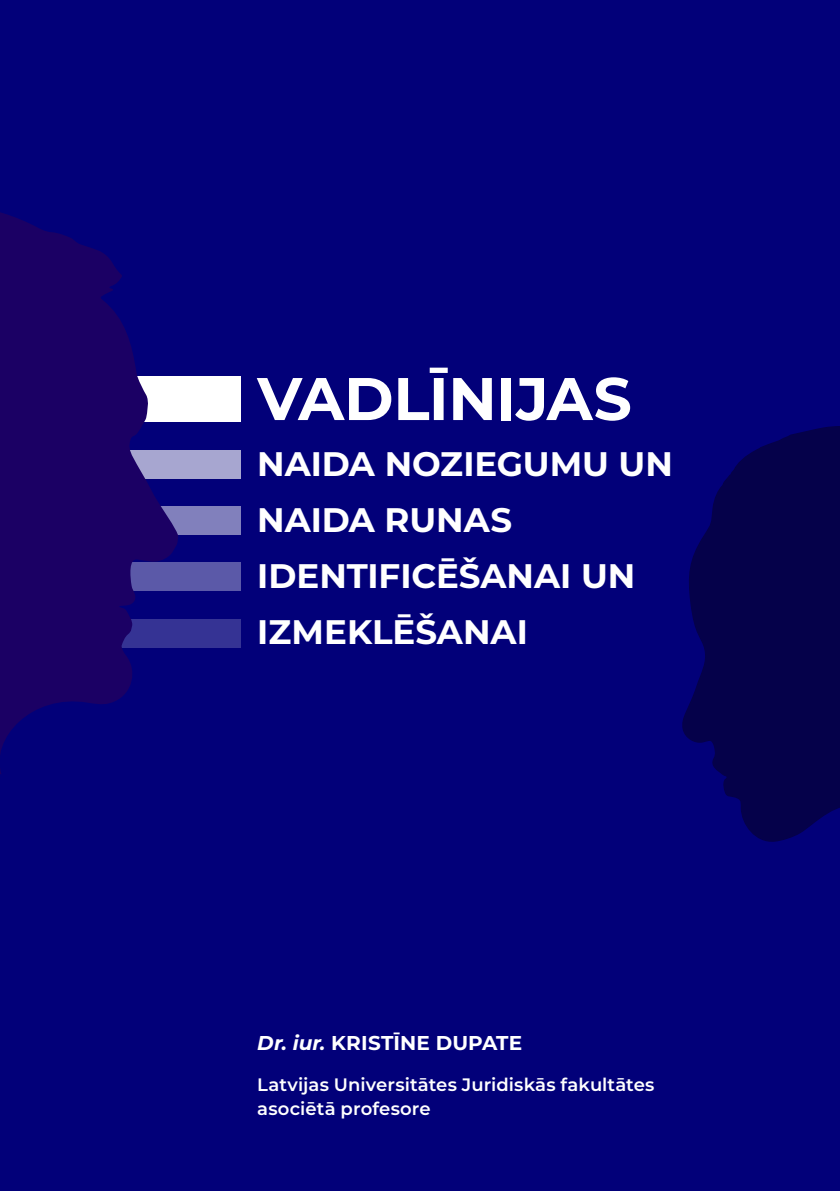
<style>
.page{position:relative;width:840px;height:1191px;background:#fff}
.page>*{position:absolute;margin:0;border:0;box-sizing:border-box;transform-origin:0 0}
.t1{font:700 60px "Montserrat";letter-spacing:-.005em;color:#fff}
.t2{font:700 34px/56px "Montserrat";color:#fff}
.t3{font:700 20px "Montserrat";letter-spacing:.01em;color:#fff}
.t4{font:600 18px/24px "Montserrat";letter-spacing:.005em;color:#fff}
.s1{font-style:italic}
</style>
<div class="page">
<div style="left:0;top:0;width:839px;height:1191px;background:#020079"></div>
<div style="left:20px;top:377px;width:220px;height:45px;background:#fff"></div>
<div style="left:20px;top:450px;width:220px;height:28px;background:#a7a6d0"></div>
<div style="left:20px;top:506px;width:220px;height:29px;background:#8180bc"></div>
<div style="left:20px;top:563px;width:220px;height:28px;background:#5b59a8"></div>
<div style="left:20px;top:619px;width:220px;height:28px;background:#353394"></div>
<svg style="left:682px;top:426px;width:157px;height:416px;fill:#05014a"></svg>
<svg style="left:0;top:212px;width:179px;height:562px;fill:#1b0064"></svg>
<h1 class="t1" style="left:257px;top:355px;width:376px">VADLĪNIJAS</h1>
<h2 class="t2" style="left:257px;top:434px;width:417px">NAIDA NOZIEGUMU UN<br>NAIDA RUNAS<br>IDENTIFICĒŠANAI UN<br>IZMEKLĒŠANAI</h2>
<p class="t3" style="left:257px;top:1028px;width:266px"><span class="s1">Dr. iur.</span> KRISTĪNE DUPATE</p>
<p class="t4" style="left:257px;top:1072px;width:398px">Latvijas Universitātes Juridiskās fakultātes asociētā profesore</p>
</div>
